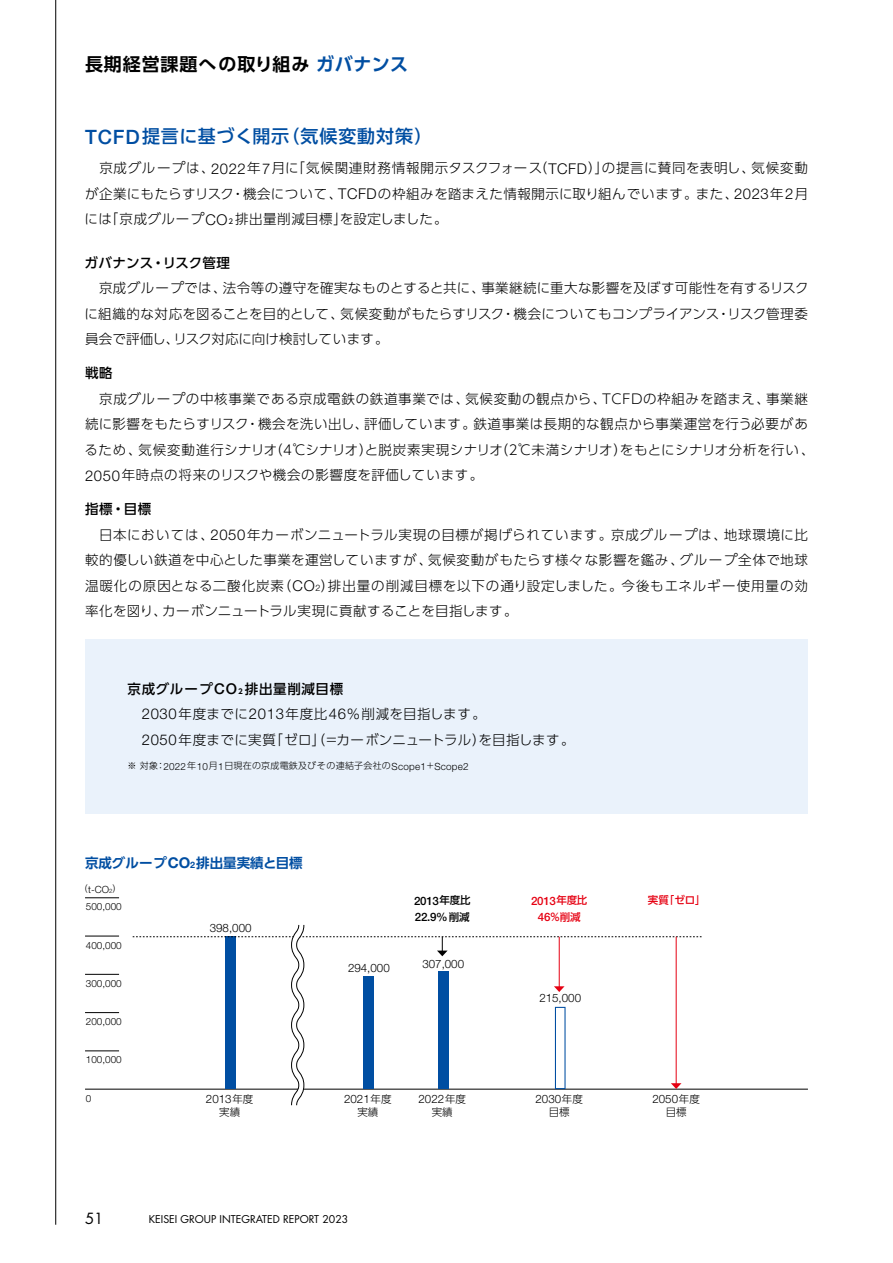
<style>
.page{position:relative;width:893px;height:1263px;background:#fff}
.page>*{position:absolute;margin:0;border:0;box-sizing:border-box;transform-origin:0 0}
.KSI_title_12_17_M_L{font:500 18px "UD Shin Go Pro";letter-spacing:.05em;color:#004ea2}
.KSI_title_12_17_DB_L{font:700 18px "UD Shin Go Pro De";letter-spacing:.05em;color:#000}
.t1{font:15px "Futura Std";color:#000}
.KSI_text_9_17_L_L_TA{font:300 13.5px/25.5px "UD Shin Go Pro";letter-spacing:.04em;color:#000;text-align:justify}
.KSI_text_9_17_L_L{font:300 13.5px/25.5px "UD Shin Go Pro";letter-spacing:.035em;color:#000;text-align:justify}
.KSI_text_9_17_L_L_TA-2{font:300 13.5px "UD Shin Go Pro";letter-spacing:.015em;color:#000}
.KSI_text_9_17_L_L_TA-3{font:500 13.5px "UD Shin Go Pro";letter-spacing:.05em;color:#000}
.t2{font:700 13.5px "UD Shin Go Pro De";color:#004ea2}
.KSI_text_9_17_L_L_TA-4{font:500 13.5px "UD Shin Go Pro";letter-spacing:.01em;color:#000}
.t3{font:300 11.55px "Helvetica Neue LT Std";color:#000}
.t4{font:500 11.55px/16.5px "Helvetica Neue LT Std";letter-spacing:-.025em;color:#000}
.t5{font:500 11.55px "Helvetica Neue LT Std";color:#e60012}
.t6{font:10.5px "Futura Std";color:#000}
.t7{font:500 10.5px "UD Shin Go Pro";color:#e60012}
.t8{font:300 10.5px "UD Shin Go Pro";color:#000}
.t9{font:300 9.9px "Helvetica Neue LT Std";color:#000}
.KSI_text_9_17_L_L-2{font:300 9px "UD Shin Go Pro";letter-spacing:.025em;color:#000}
.s1{color:#004ea2}
.s2{font-family:"Helvetica Neue LT Std";font-size:19.8px}
.s3{font-family:"Helvetica Neue LT Std";font-size:14.85px}
.s4{font-family:"Helvetica Neue LT Std";font-size:8.85px}
.s5{font-family:"Helvetica Neue LT Std";font-size:9.9px}
.s6{font-family:"UD Shin Go Pro";font-size:9px}
.s7{font-size:6px}
.s8{font-family:"UD Shin Go Pro";font-size:10.5px}
.s9{font-family:"Helvetica Neue LT Std";font-size:11.55px}
</style>
<div class="page">
<div style="left:85px;top:639px;width:723px;height:174px;background:#eaf2fb"></div>
<hr style="left:85px;top:1089px;width:723px;height:1px;background:#000">
<hr style="left:85px;top:1050px;width:34px;height:1px;background:#000">
<hr style="left:85px;top:1012px;width:34px;height:1px;background:#000">
<hr style="left:85px;top:974px;width:34px;height:1px;background:#000">
<hr style="left:85px;top:936px;width:34px;height:1px;background:#000">
<hr style="left:85px;top:897px;width:34px;height:1px;background:#000">
<svg style="left:133px;top:924px;width:569px;height:182px"></svg>
<hr style="left:55px;top:0;width:1px;height:1225px;background:#000">
<p class="KSI_title_12_17_DB_L" style="left:85px;top:50px;width:325px">長期経営課題への取り組み<span class="s1">ガバナンス</span></p>
<p class="KSI_title_12_17_M_L" style="left:85px;top:122px;width:349px"><span class="s2">TCFD</span>提言に基づく開示（気候変動対策）</p>
<p class="KSI_text_9_17_L_L_TA" style="left:85px;top:155px;width:725px">　京成グループは、<span class="s3">2022</span>年<span class="s3">7</span>月に「気候関連財務情報開示タスクフォース（<span class="s3">TCFD</span>）」の提言に賛同を表明し、気候変動が企業にもたらすリスク・機会について、<span class="s3">TCFD</span>の枠組みを踏まえた情報開示に取り組んでいます。また、<span class="s3">2023</span>年<span class="s3">2</span>月には「京成グループ<span class="s3">CO</span>₂排出量削減目標」を設定しました。</p>
<p class="KSI_text_9_17_L_L_TA-4" style="left:85px;top:252px;width:147px">ガバナンス・リスク管理</p>
<p class="KSI_text_9_17_L_L_TA" style="left:85px;top:275px;width:726px">　京成グループでは、法令等の遵守を確実なものとすると共に、事業継続に重大な影響を及ぼす可能性を有するリスクに組織的な対応を図ることを目的として、気候変動がもたらすリスク・機会についてもコンプライアンス・リスク管理委員会で評価し、リスク対応に向け検討しています。</p>
<p class="KSI_text_9_17_L_L_TA-3" style="left:85px;top:362px;width:29px">戦略</p>
<p class="KSI_text_9_17_L_L_TA" style="left:85px;top:385px;width:731px;text-align:left">　京成グループの中核事業である京成電鉄の鉄道事業では、気候変動の観点から、ＴＣＦＤの枠組みを踏まえ、事業継続に影響をもたらすリスク・機会を洗い出し、評価しています。鉄道事業は長期的な観点から事業運営を行う必要があるため、気候変動進行シナリオ（４℃シナリオ）と脱炭素実現シナリオ（２℃未満シナリオ）をもとにシナリオ分析を行い、<span class="s3">2050</span>年時点の将来のリスクや機会の影響度を評価しています。</p>
<p class="KSI_text_9_17_L_L_TA-3" style="left:85px;top:498px;width:68px">指標・目標</p>
<p class="KSI_text_9_17_L_L" style="left:85px;top:521px;width:724px">　日本においては、<span class="s3">2050</span>年カーボンニュートラル実現の目標が掲げられています。京成グループは、地球環境に比較的優しい鉄道を中心とした事業を運営していますが、気候変動がもたらす様々な影響を鑑み、グループ全体で地球温暖化の原因となる二酸化炭素（<span class="s3">CO</span><span class="s4">2</span>）排出量の削減目標を以下の通り設定しました。今後もエネルギー使用量の効率化を図り、カーボンニュートラル実現に貢献することを目指します。</p>
<p class="KSI_text_9_17_L_L_TA-3" style="left:128px;top:677px;width:217px">京成グループ<span class="s3">CO</span>₂排出量削減目標</p>
<p class="KSI_text_9_17_L_L_TA" style="left:142px;top:701px;width:346px"><span class="s3">2030</span>年度までに<span class="s3">2013</span>年度比<span class="s3">46%</span>削減を目指します。</p>
<p class="KSI_text_9_17_L_L_TA-2" style="left:142px;top:728px;width:434px"><span class="s3">2050</span>年度までに実質「ゼロ」（＝カーボンニュートラル）を目指します。</p>
<p class="KSI_text_9_17_L_L-2" style="left:128px;top:759px;width:343px">※ 対象：<span class="s5">2022</span>年<span class="s5">10</span>月<span class="s5">1</span>日現在の京成電鉄及びその連結子会社の<span class="s5">Scope1</span>＋<span class="s5">Scope2</span></p>
<p class="t2" style="left:85px;top:852px;width:219px">京成グループ<span class="s3">CO</span><span class="s4">2</span>排出量実績と目標</p>
<p class="t9" style="left:79px;top:883px;width:44px"><span class="s6">（</span>t-CO<span class="s7">2</span><span class="s6">）</span></p>
<p class="t9" style="left:86px;top:901px;width:37px">500,000</p>
<p class="t9" style="left:86px;top:939px;width:37px">400,000</p>
<p class="t9" style="left:86px;top:977px;width:37px">300,000</p>
<p class="t9" style="left:86px;top:1015px;width:37px">200,000</p>
<p class="t9" style="left:86px;top:1054px;width:37px">100,000</p>
<p class="t9" style="left:86px;top:1092px;width:7px">0</p>
<p class="t3" style="left:210px;top:921px;width:43px">398,000</p>
<p class="t3" style="left:206px;top:1092px;width:49px">2013<span class="s8">年度</span></p>
<p class="t8" style="left:219px;top:1103px;width:22px">実績</p>
<p class="t4" style="left:414px;top:892px;width:58px">2013<span class="s8">年度比<br></span>22.9%<span class="s8">削減</span></p>
<p class="t5" style="left:531px;top:894px;width:58px">2013<span class="s8">年度比</span></p>
<p class="t7" style="left:538px;top:908px;width:45px"><span class="s9">46</span>％削減</p>
<p class="t3" style="left:348px;top:961px;width:43px">294,000</p>
<p class="t3" style="left:422px;top:957px;width:43px">307,000</p>
<p class="t3" style="left:344px;top:1092px;width:49px">2021<span class="s8">年度</span></p>
<p class="t8" style="left:357px;top:1103px;width:22px">実績</p>
<p class="t3" style="left:419px;top:1092px;width:49px">2022<span class="s8">年度</span></p>
<p class="t8" style="left:432px;top:1103px;width:22px">実績</p>
<p class="t3" style="left:539px;top:991px;width:43px">215,000</p>
<p class="t3" style="left:535px;top:1092px;width:49px">2030<span class="s8">年度</span></p>
<p class="t8" style="left:549px;top:1103px;width:22px">目標</p>
<p class="t1" style="left:85px;top:1209px;width:20px">51</p>
<p class="t6" style="left:149px;top:1212px;width:201px">KEISEI GROUP INTEGRATED REPORT 2023</p>
<p class="t7" style="left:648px;top:892px;width:59px">実質「ゼロ」</p>
<p class="t3" style="left:652px;top:1092px;width:49px">2050<span class="s8">年度</span></p>
<p class="t8" style="left:666px;top:1103px;width:22px">目標</p>
</div>
